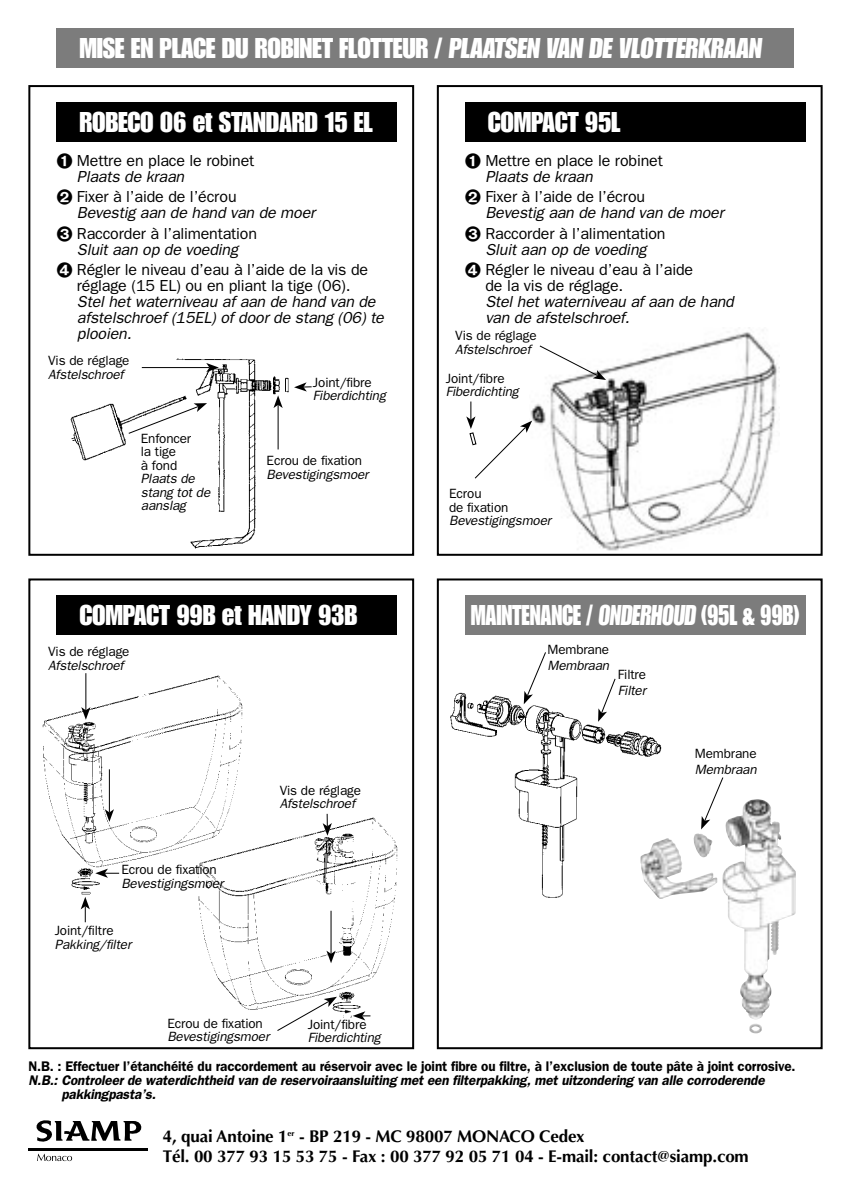
<style>
.page{position:relative;width:851px;height:1191px;background:#fff}
.page>*{position:absolute;margin:0;border:0;box-sizing:border-box;transform-origin:0 0}
.t1{font:28px "Impact";letter-spacing:-.01em;color:#fff}
.t2{font:28px "Impact";letter-spacing:-.01em;color:#fff;scale:.85 1}
.t3{font:700 17px "Optima";letter-spacing:-.01em;color:#000}
.t4{font:italic 16px/16px "Franklin Gothic";letter-spacing:-.01em;color:#000}
.t5{font:16px/16px "Franklin Gothic";letter-spacing:-.01em;color:#000}
.t6{font:italic 600 14px/14px "Franklin Gothic";letter-spacing:-.01em;color:#000;scale:.96 1}
.t7{font:600 14px "Franklin Gothic";letter-spacing:-.01em;color:#000;scale:.96 1}
.t8{font:13.4px/16px "Franklin Gothic";letter-spacing:-.01em;color:#000}
.t9{font:italic 13.4px/13.4px "Franklin Gothic";letter-spacing:-.01em;color:#000}
.s1{font-style:italic}
.s2{font-style:normal}
</style>
<div class="page">
<img style="left:70px;top:358px;width:219px;height:191px">
<div style="left:57px;top:28px;width:737px;height:40px;background:#7c7c7c"></div>
<div style="left:28px;top:85px;width:386px;height:471px;border:2px solid #000"></div>
<div style="left:57px;top:102px;width:340px;height:40px;background:#000"></div>
<img style="left:532px;top:327px;width:247px;height:224px">
<div style="left:437px;top:85px;width:385px;height:471px;border:2px solid #000"></div>
<div style="left:465px;top:102px;width:340px;height:40px;background:#000"></div>
<div style="left:437px;top:578px;width:385px;height:471px;border:2px solid #000"></div>
<div style="left:465px;top:595px;width:340px;height:40px;background:#7c7c7c"></div>
<div style="left:28px;top:578px;width:386px;height:471px;border:2px solid #000"></div>
<div style="left:57px;top:595px;width:340px;height:40px;background:#000"></div>
<svg style="left:36px;top:1120px;width:106px;height:22px"></svg>
<hr style="left:28px;top:1148px;width:120px;height:3px;background:#000">
<svg style="left:37px;top:1153px;width:35px;height:8px"></svg>
<img style="left:198px;top:813px;width:200px;height:208px">
<svg style="left:322px;top:814px;width:10px;height:21px"></svg>
<hr style="left:330px;top:910px;width:1px;height:43px;background:#000">
<svg style="left:326px;top:950px;width:9px;height:13px"></svg>
<svg style="left:276px;top:996px;width:61px;height:35px"></svg>
<svg style="left:352px;top:1011px;width:18px;height:9px"></svg>
<svg style="left:110px;top:872px;width:9px;height:2px"></svg>
<svg style="left:84px;top:911px;width:2px;height:11px"></svg>
<img style="left:42px;top:673px;width:204px;height:195px">
<img style="left:71px;top:868px;width:39px;height:43px">
<img style="left:450px;top:692px;width:214px;height:207px">
<svg style="left:523px;top:652px;width:23px;height:52px"></svg>
<svg style="left:701px;top:777px;width:23px;height:52px"></svg>
<svg style="left:598px;top:678px;width:18px;height:44px"></svg>
<img style="left:722px;top:799px;width:73px;height:220px">
<hr style="left:142px;top:367px;width:67px;height:1px;background:#000">
<svg style="left:206px;top:363px;width:13px;height:9px"></svg>
<svg style="left:538px;top:344px;width:68px;height:36px"></svg>
<svg style="left:127px;top:403px;width:80px;height:31px"></svg>
<hr style="left:277px;top:405px;width:1px;height:44px;background:#000">
<svg style="left:273px;top:395px;width:10px;height:13px"></svg>
<svg style="left:294px;top:382px;width:17px;height:9px"></svg>
<svg style="left:466px;top:401px;width:66px;height:78px"></svg>
<p class="t1" style="left:79px;top:32px;width:686px">MISE EN PLACE DU ROBINET FLOTTEUR / PLAATSEN VAN DE VLOTTERKRAAN</p>
<p class="t1" style="left:79px;top:106px;width:295px">ROBECO 06 et STANDARD 15 EL</p>
<p class="t1" style="left:488px;top:106px;width:134px">COMPACT 95L</p>
<p class="t5" style="left:77px;top:153px;width:179px;text-indent:-20px">➊ Mettre en place le robinet<br><span class="s1">Plaats de kraan</span></p>
<p class="t4" style="left:77px;top:189px;width:240px;text-indent:-20px">➋ <span class="s2">Fixer à l’aide de l’écrou<br></span>Bevestig aan de hand van de moer</p>
<p class="t5" style="left:57px;top:225px;width:202px;text-align:center">➌ Raccorder à l’alimentation<br><span class="s1">Sluit aan op de voeding</span></p>
<p class="t4" style="left:77px;top:261px;width:308px;text-indent:-20px">➍ <span class="s2">Régler le niveau d’eau à l’aide de la vis de réglage (15 EL) ou en pliant la tige (06).<br></span>Stel het waterniveau af aan de hand van de afstelschroef (15EL) of door de stang (06) te plooien.</p>
<p class="t8" style="left:48px;top:353px;width:83px">Vis de réglage</p>
<p class="t9" style="left:48px;top:367px;width:77px">Afstelschroef</p>
<p class="t8" style="left:313px;top:374px;width:60px">Joint/fibre</p>
<p class="t9" style="left:313px;top:389px;width:74px">Fiberdichting</p>
<p class="t8" style="left:141px;top:430px;width:52px">Enfoncer</p>
<p class="t8" style="left:141px;top:443px;width:37px">la tige</p>
<p class="t8" style="left:141px;top:457px;width:38px">à fond</p>
<p class="t9" style="left:141px;top:472px;width:71px">Plaats de stang tot de aanslag</p>
<p class="t8" style="left:266px;top:453px;width:97px">Ecrou de fixation</p>
<p class="t9" style="left:266px;top:468px;width:103px">Bevestigingsmoer</p>
<p class="t5" style="left:485px;top:153px;width:179px;text-indent:-20px">➊ Mettre en place le robinet<br><span class="s1">Plaats de kraan</span></p>
<p class="t4" style="left:485px;top:189px;width:240px;text-indent:-20px">➋ <span class="s2">Fixer à l’aide de l’écrou<br></span>Bevestig aan de hand van de moer</p>
<p class="t5" style="left:465px;top:225px;width:202px;text-align:center">➌ Raccorder à l’alimentation<br><span class="s1">Sluit aan op de voeding</span></p>
<p class="t4" style="left:485px;top:261px;width:250px;text-indent:-20px">➍ <span class="s2">Régler le niveau d’eau à l’aide<br>de la vis de réglage.<br></span>Stel het waterniveau af aan de hand van de afstelschroef.</p>
<p class="t8" style="left:455px;top:327px;width:83px">Vis de réglage</p>
<p class="t9" style="left:455px;top:342px;width:77px">Afstelschroef</p>
<p class="t8" style="left:445px;top:370px;width:60px">Joint/fibre</p>
<p class="t9" style="left:445px;top:385px;width:74px">Fiberdichting</p>
<p class="t8" style="left:449px;top:487px;width:61px;line-height:13.4px">Ecrou<br>de fixation</p>
<p class="t9" style="left:449px;top:514px;width:103px">Bevestigingsmoer</p>
<p class="t1" style="left:79px;top:599px;width:279px">COMPACT 99B et HANDY 93B</p>
<p class="t2" style="left:471px;top:599px;width:388px">MAINTENANCE / ONDERHOUD(95L &amp; 99B)</p>
<p class="t8" style="left:48px;top:644px;width:83px">Vis de réglage</p>
<p class="t9" style="left:48px;top:658px;width:77px">Afstelschroef</p>
<p class="t8" style="left:121px;top:861px;width:97px">Ecrou de fixation</p>
<p class="t9" style="left:121px;top:876px;width:103px">Bevestigingsmoer</p>
<p class="t8" style="left:55px;top:923px;width:61px">Joint/filtre</p>
<p class="t9" style="left:55px;top:937px;width:78px">Pakking/filter</p>
<p class="t8" style="left:279px;top:782px;width:83px">Vis de réglage</p>
<p class="t9" style="left:279px;top:797px;width:77px">Afstelschroef</p>
<p class="t8" style="left:167px;top:1015px;width:97px">Ecrou de fixation</p>
<p class="t9" style="left:167px;top:1030px;width:103px">Bevestigingsmoer</p>
<p class="t8" style="left:308px;top:1016px;width:60px">Joint/fibre</p>
<p class="t9" style="left:308px;top:1031px;width:74px">Fiberdichting</p>
<p class="t8" style="left:547px;top:641px;width:63px">Membrane<br><span class="s1">Membraan</span></p>
<p class="t8" style="left:618px;top:666px;width:30px">Filtre<br><span class="s1">Filter</span></p>
<p class="t8" style="left:694px;top:745px;width:63px">Membrane<br><span class="s1">Membraan</span></p>
<p class="t7" style="left:28px;top:1058px;width:800px">N.B. : Effectuer l’étanchéité du raccordement au réservoir avec le joint fibre ou filtre, à l’exclusion de toute pâte à joint corrosive.</p>
<p class="t6" style="left:61px;top:1073px;width:733px;text-indent:-33px">N.B.: Controleer de waterdichtheid van de reservoiraansluiting met een filterpakking, met uitzondering van alle corroderende pakkingpasta’s.</p>
<p class="t3" style="left:163px;top:1126px;width:423px">4, quai Antoine 1<sup>er</sup> - BP 219 - MC 98007 MONACO Cedex</p>
<p class="t3" style="left:163px;top:1146px;width:587px">Tél. 00 377 93 15 53 75 - Fax : 00 377 92 05 71 04 - E-mail: contact@siamp.com</p>
</div>
